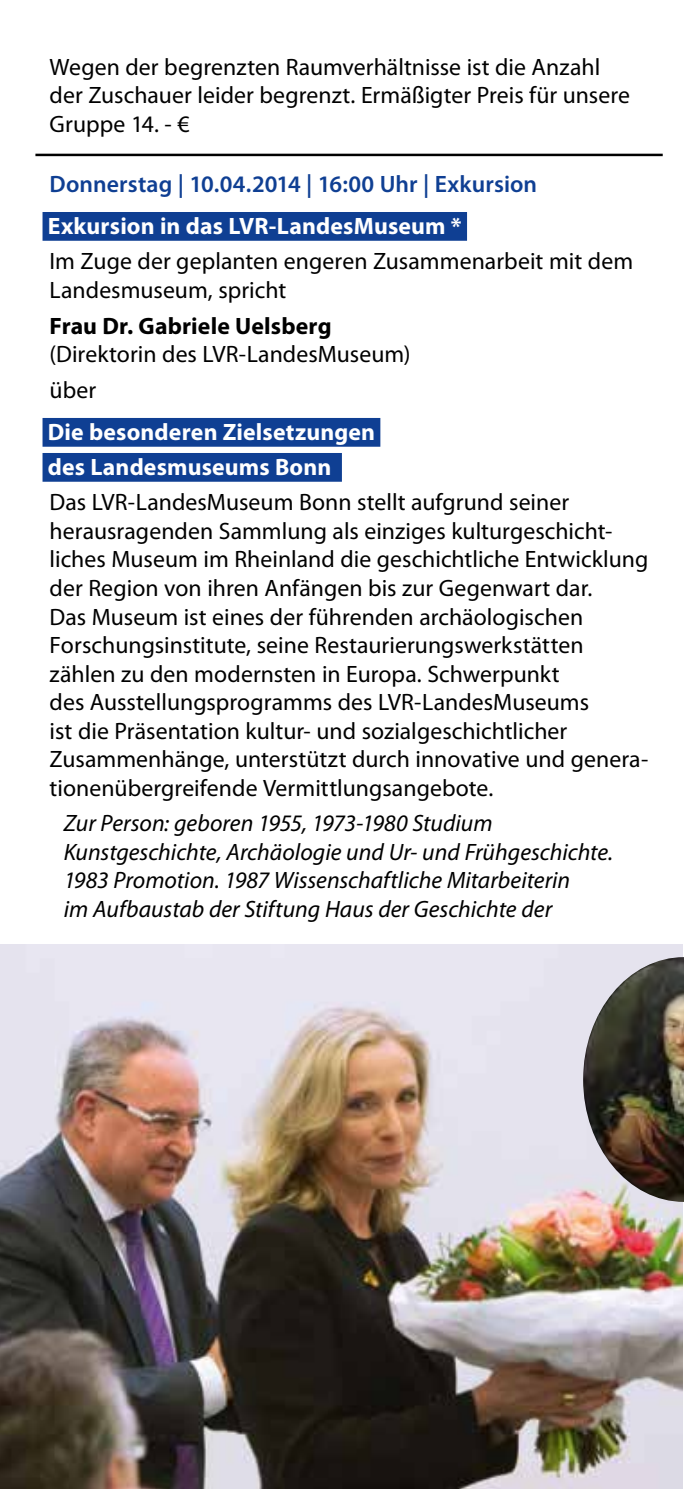
<style>
.page{position:relative;width:684px;height:1489px;background:#fff}
.page>*{position:absolute;margin:0;border:0;box-sizing:border-box;transform-origin:0 0}
.t1{font:23.75px/28.5px "Myriad Pro";color:#000}
.t2{font:italic 23.75px/28.5px "Myriad Pro";color:#000}
.t3{font:700 23.75px/35px "Myriad Pro";letter-spacing:.005em;color:#fff}
.t4{font:600 23.75px "Myriad Pro";letter-spacing:.005em;color:#0f3f93}
.t5{font:700 23.75px "Myriad Pro";letter-spacing:.005em;color:#000}
</style>
<div class="page">
<hr style="left:35px;top:154px;width:628px;height:2px;background:#000">
<div style="left:43px;top:212px;width:424px;height:29px;background:#0f3f93"></div>
<div style="left:43px;top:418px;width:337px;height:28px;background:#0f3f93"></div>
<div style="left:43px;top:453px;width:299px;height:28px;background:#0f3f93"></div>
<img style="left:0;top:944px;width:683px;height:544px">
<img style="left:583px;top:957px;width:101px;height:244px">
<p class="t1" style="left:50px;top:52px;width:582px">Wegen der begrenzten Raumverhältnisse ist die Anzahl der Zuschauer leider begrenzt. Ermäßigter Preis für unsere<br>Gruppe 14. - €</p>
<p class="t4" style="left:50px;top:169px;width:489px">Donnerstag | 10.04.2014 | 16:00 Uhr | Exkursion</p>
<p class="t3" style="left:48px;top:207px;width:415px">Exkursion in das LVR-LandesMuseum *</p>
<p class="t1" style="left:50px;top:247px;width:585px">Im Zuge der geplanten engeren Zusammenarbeit mit dem<br>Landesmuseum, spricht</p>
<p class="t5" style="left:50px;top:310px;width:284px">Frau Dr. Gabriele Uelsberg</p>
<p class="t1" style="left:50px;top:336px;width:362px;line-height:35.5px">(Direktorin des LVR-LandesMuseum) über</p>
<p class="t3" style="left:48px;top:413px;width:329px">Die besonderen Zielsetzungen des Landesmuseums Bonn</p>
<p class="t1" style="left:50px;top:488px;width:600px">Das LVR-LandesMuseum Bonn stellt aufgrund seiner herausragenden Sammlung als einziges kulturgeschicht&shy;liches Museum im Rheinland die geschichtliche Entwicklung der Region von ihren Anfängen bis zur Gegenwart dar.<br>Das Museum ist eines der führenden archäologischen Forschungsinstitute, seine Restaurierungswerkstätten zählen zu den modernsten in Europa. Schwerpunkt<br>des Ausstellungsprogramms des LVR-LandesMuseums<br>ist die Präsentation kultur- und sozialgeschichtlicher Zusammenhänge, unterstützt durch innovative und genera&shy;tionenübergreifende Vermittlungsangebote.</p>
<p class="t2" style="left:64px;top:808px;width:551px">Zur Person: geboren 1955, 1973-1980 Studium Kunstgeschichte, Archäologie und Ur- und Frühgeschichte.<br>1983 Promotion. 1987 Wissenschaftliche Mitarbeiterin<br>im Aufbaustab der Stiftung Haus der Geschichte der</p>
</div>
